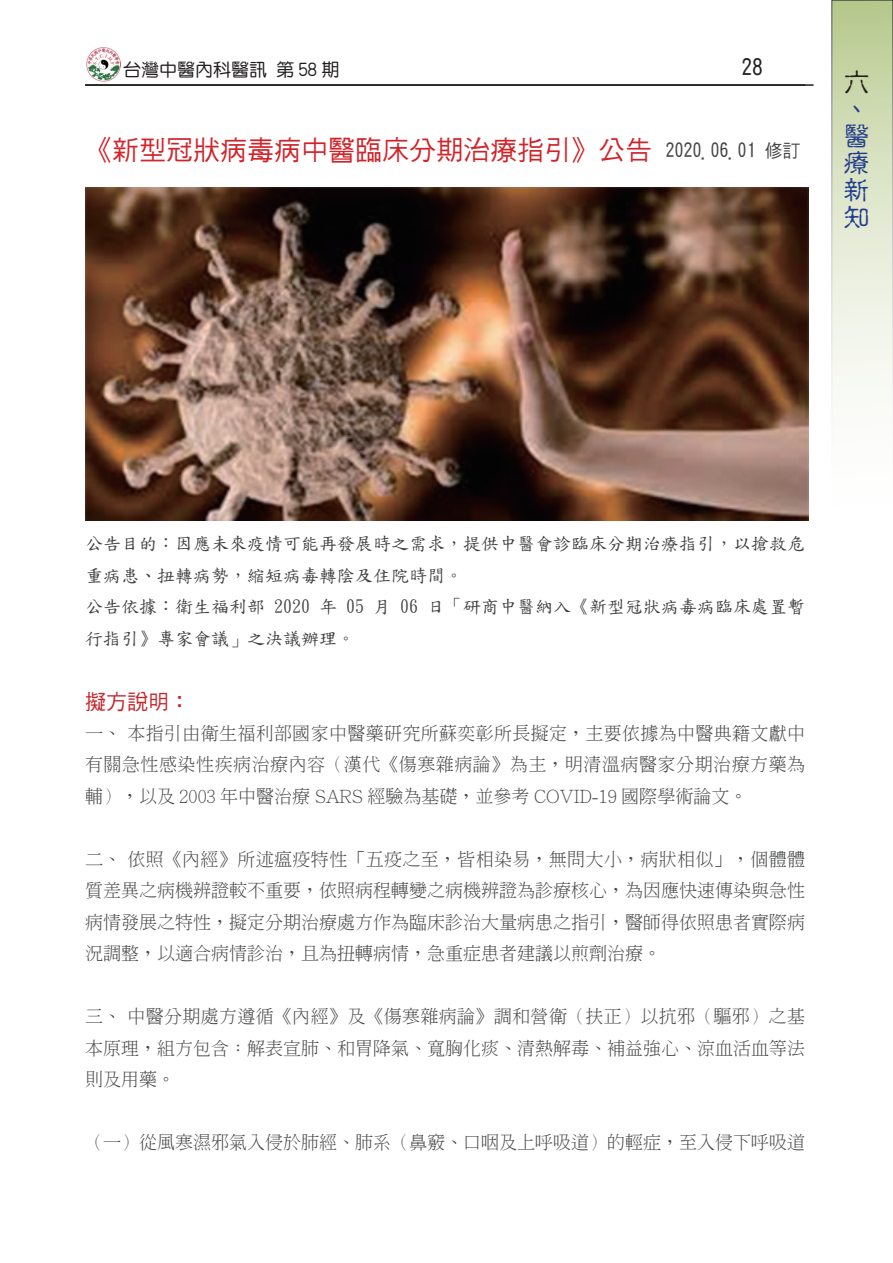
<style>
.page{position:relative;width:893px;height:1263px;background:#fff}
.page>*{position:absolute;margin:0;border:0;box-sizing:border-box;transform-origin:0 0}
.t1{font:27px "DF Hei Md HK BF";color:#d1232a}
.t2{font:27px/27px "DF Gu Yin W5 WIN BF";color:#253f8e}
.t3{font:27px "DF Gu Yin W5 WIN BF";color:#231f20}
.t4{font:21px "DF Hei Md HK BF";color:#c3272c}
.t5{font:21px "DF Hei Md HK BF";color:#231f20}
.t6{font:300 18px/31.5px "Adobe Ming Std";color:#454646;text-align:justify}
.t7{font:18px/31.5px "DF Kai Shu SB Estd BF";color:#3f4043}
.t8{font:18px "DF Yuan Md HK BF";color:#231f20}
.s1{font-size:18px;color:#454646}
</style>
<div class="page">
<hr style="left:85px;top:84px;width:729px;height:2px;background:#231f20">
<img style="left:86px;top:48px;width:34px;height:34px">
<div style="left:832px;top:0;width:61px;height:531px;background:linear-gradient(to bottom,#bfce99,#fff)"></div>
<img style="left:85px;top:188px;width:723px;height:333px">
<p class="t8" style="left:123px;top:61px;width:217px">台灣中醫內科醫訊 第 58 期</p>
<p class="t5" style="left:742px;top:57px;width:22px">28</p>
<h1 class="t1" style="left:85px;top:137px;width:717px">《新型冠狀病毒病中醫臨床分期治療指引》公告 <span class="s1">2020.06.01 修訂</span></h1>
<h1 class="t3" style="left:843px;top:68px;width:27px">六</h1>
<h1 class="t2" style="left:843px;top:95px;width:27px">、醫療新知</h1>
<p class="t7" style="left:85px;top:528px;width:721px">公告目的：因應未來疫情可能再發展時之需求，提供中醫會診臨床分期治療指引，以搶救危重病患、扭轉病勢，縮短病毒轉陰及住院時間。<br>公告依據：衛生福利部 2020 年 05 月 06 日「研商中醫納入《新型冠狀病毒病臨床處置暫行指引》專家會議」之決議辦理。</p>
<p class="t4" style="left:85px;top:691px;width:106px">擬方說明：</p>
<p class="t6" style="left:85px;top:717px;width:722px">一、 本指引由衛生福利部國家中醫藥研究所蘇奕彰所長擬定，主要依據為中醫典籍文獻中有關急性感染性疾病治療內容（漢代《傷寒雜病論》為主，明清溫病醫家分期治療方藥為輔），以及 2003 年中醫治療 SARS 經驗為基礎，並參考 COVID-19 國際學術論文。</p>
<p class="t6" style="left:85px;top:843px;width:721px">二、 依照《內經》所述瘟疫特性「五疫之至，皆相染易，無問大小，病狀相似」，個體體質差異之病機辨證較不重要，依照病程轉變之病機辨證為診療核心，為因應快速傳染與急性病情發展之特性，擬定分期治療處方作為臨床診治大量病患之指引，醫師得依照患者實際病況調整，以適合病情診治，且為扭轉病情，急重症患者建議以煎劑治療。</p>
<p class="t6" style="left:85px;top:1000px;width:721px">三、 中醫分期處方遵循《內經》及《傷寒雜病論》調和營衛（扶正）以抗邪（驅邪）之基本原理，組方包含：解表宣肺、和胃降氣、寬胸化痰、清熱解毒、補益強心、涼血活血等法則及用藥。</p>
<p class="t6" style="left:85px;top:1126px;width:721px">（一）從風寒濕邪氣入侵於肺經、肺系（鼻竅、口咽及上呼吸道）的輕症，至入侵下呼吸道</p>
</div>
